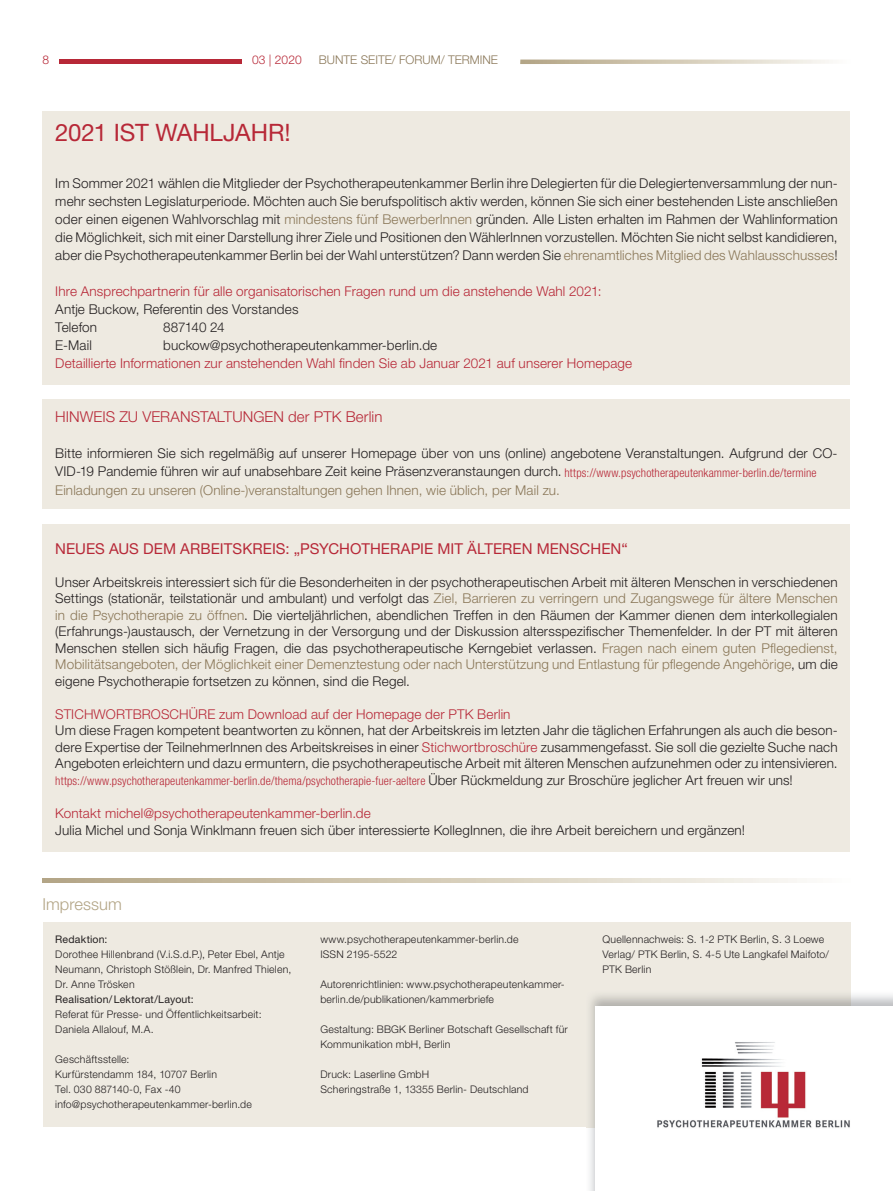
<style>
.page{position:relative;width:893px;height:1191px;background:#fff}
.page>*{position:absolute;margin:0;border:0;box-sizing:border-box;transform-origin:0 0}
.t1{font:24px "Helvetica Neue LT Std";letter-spacing:-.005em;color:#b72837}
.t2{font:300 16.5px "Helvetica Neue LT Std";color:#b3a586}
.t3{font:15px "Helvetica Neue LT Std";letter-spacing:.005em;color:#b72837}
.t4{font:300 15px "Helvetica Neue LT Std";letter-spacing:.005em;color:#b72837}
.t5{font:300 13.5px/16.5px "Helvetica Neue LT Std";letter-spacing:.01em;color:#231f20;text-align:justify}
.t6{font:300 13.5px "Helvetica Neue LT Std";letter-spacing:.01em;color:#b72837}
.t7{font:300 13.5px "Helvetica Neue LT Std";letter-spacing:-.035em;color:#231f20}
.t8{font:300 condensed 12px "Helvetica Neue LT Std";letter-spacing:.005em;color:#b72837}
.t9{font:300 12px "Helvetica Neue LT Std";color:#8a7758}
.t10{font:300 12px "Helvetica Neue LT Std";color:#b72837}
.t11{font:300 10.5px/15px "Helvetica Neue LT Std";letter-spacing:.02em;color:#231f20}
.t12{font:10.5px "Helvetica Neue LT Std";letter-spacing:.015em;color:#231f20}
.s1{color:#8a7758}
.s2{font-stretch:condensed;font-size:12px;color:#b72837}
.s3{color:#b72837}
.s4{font-stretch:normal;font-size:13.5px;color:#231f20}
</style>
<div class="page">
<div style="left:43px;top:922px;width:807px;height:205px;background:#eeeae1"></div>
<div style="left:595px;top:1006px;width:298px;height:185px;background:#fff"></div>
<img style="left:657px;top:1042px;width:193px;height:86px">
<hr style="left:59px;top:60px;width:183px;height:4px;background:#b72837">
<svg style="left:520px;top:60px;width:309px;height:4px"></svg>
<svg style="left:43px;top:878px;width:754px;height:5px;background:#d4ccb8"></svg>
<div style="left:43px;top:111px;width:807px;height:274px;background:#eeeae1"></div>
<div style="left:43px;top:524px;width:807px;height:328px;background:#eeeae1"></div>
<div style="left:43px;top:399px;width:807px;height:109px;background:#eeeae1"></div>
<p class="t10" style="left:43px;top:52px;width:8px">8</p>
<p class="t10" style="left:252px;top:52px;width:51px">03 | 2020</p>
<p class="t9" style="left:319px;top:52px;width:181px">BUNTE SEITE/ FORUM/ TERMINE</p>
<h1 class="t1" style="left:55px;top:118px;width:237px">2021 IST WAHLJAHR!</h1>
<p class="t5" style="left:55px;top:174px;width:784px;line-height:18px">Im Sommer 2021 wählen die Mitglieder der Psychotherapeutenkammer Berlin ihre Delegierten für die Delegiertenversammlung der nun&shy;mehr sechsten Legislaturperiode. Möchten auch Sie berufspolitisch aktiv werden, können Sie sich einer bestehenden Liste anschließen oder einen eigenen Wahlvorschlag mit <span class="s1">mindestens fünf BewerberInnen</span> gründen. Alle Listen erhalten im Rahmen der Wahlinformation die Möglichkeit, sich mit einer Darstellung ihrer Ziele und Positionen den WählerInnen vorzustellen. Möchten Sie nicht selbst kandidieren, aber die Psychotherapeutenkammer Berlin bei der Wahl unterstützen? Dann werden Sie <span class="s1">ehrenamtliches Mitglied des Wahlausschusses</span>!</p>
<p class="t6" style="left:55px;top:283px;width:548px">Ihre Ansprechpartnerin für alle organisatorischen Fragen rund um die anstehende Wahl 2021:</p>
<p class="t5" style="left:55px;top:300px;width:245px;line-height:18px">Antje Buckow, Referentin des Vorstandes<br>Telefon</p>
<p class="t7" style="left:163px;top:319px;width:63px">887140 24</p>
<p class="t5" style="left:55px;top:336px;width:38px">E-Mail</p>
<p class="t5" style="left:163px;top:336px;width:275px">buckow@psychotherapeutenkammer-berlin.de</p>
<p class="t6" style="left:55px;top:355px;width:578px">Detaillierte Informationen zur anstehenden Wahl finden Sie ab Januar 2021 auf unserer Homepage</p>
<p class="t4" style="left:55px;top:408px;width:329px">HINWEIS ZU VERANSTALTUNGEN der PTK Berlin</p>
<p class="t5" style="left:55px;top:444px;width:784px;line-height:18px;text-align:left">Bitte informieren Sie sich regelmäßig auf unserer Homepage über von uns (online) angebotene Veranstaltungen. Aufgrund der CO-<br>VID-19 Pandemie führen wir auf unabsehbare Zeit keine Präsenzveranstaungen durch. <span class="s2">https://www.psychotherapeutenkammer-berlin.de/termine<br></span><span class="s1">Einladungen zu unseren (Online-)veranstaltungen gehen Ihnen, wie üblich, per Mail zu.</span></p>
<p class="t3" style="left:55px;top:539px;width:574px">NEUES AUS DEM ARBEITSKREIS: „PSYCHOTHERAPIE MIT ÄLTEREN MENSCHEN“</p>
<p class="t5" style="left:55px;top:573px;width:784px">Unser Arbeitskreis interessiert sich für die Besonderheiten in der psychotherapeutischen Arbeit mit älteren Menschen in verschiedenen Settings (stationär, teilstationär und ambulant) und verfolgt das <span class="s1">Ziel, Barrieren zu verringern und Zugangswege für ältere Menschen in die Psychotherapie zu öffnen</span>. Die vierteljährlichen, abendlichen Treffen in den Räumen der Kammer dienen dem interkollegialen (Erfahrungs-)austausch, der Vernetzung in der Versorgung und der Diskussion altersspezifischer Themenfelder. In der PT mit älteren Menschen stellen sich häufig Fragen, die das psychotherapeutische Kerngebiet verlassen. <span class="s1">Fragen nach einem guten Pflegedienst, Mobilitätsangeboten, der Möglichkeit einer Demenztestung oder nach Unterstützung und Entlastung für pflegende Angehörige</span>, um die eigene Psychotherapie fortsetzen zu können, sind die Regel.</p>
<p class="t6" style="left:55px;top:706px;width:457px">STICHWORTBROSCHÜRE zum Download auf der Homepage der PTK Berlin</p>
<p class="t5" style="left:55px;top:722px;width:784px">Um diese Fragen kompetent beantworten zu können, hat der Arbeitskreis im letzten Jahr die täglichen Erfahrungen als auch die beson&shy;dere Expertise der TeilnehmerInnen des Arbeitskreises in einer <span class="s3">Stichwortbroschüre</span> zusammengefasst. Sie soll die gezielte Suche nach Angeboten erleichtern und dazu ermuntern, die psychotherapeutische Arbeit mit älteren Menschen aufzunehmen oder zu intensivieren.</p>
<p class="t8" style="left:55px;top:774px;width:739px">https://www.psychotherapeutenkammer-berlin.de/thema/psychotherapie-fuer-aeltere <span class="s4">Über Rückmeldung zur Broschüre jeglicher Art freuen wir uns!</span></p>
<p class="t6" style="left:55px;top:805px;width:317px">Kontakt michel@psychotherapeutenkammer-berlin.de</p>
<p class="t5" style="left:55px;top:821px;width:691px">Julia Michel und Sonja Winklmann freuen sich über interessierte KollegInnen, die ihre Arbeit bereichern und ergänzen!</p>
<p class="t2" style="left:43px;top:893px;width:81px">Impressum</p>
<p class="t12" style="left:55px;top:932px;width:54px">Redaktion:</p>
<p class="t11" style="left:55px;top:946px;width:237px">Dorothee Hillenbrand (V.i.S.d.P.), Peter Ebel, Antje<br>Neumann, Christoph Stößlein, Dr. Manfred Thielen,<br>Dr. Anne Trösken</p>
<p class="t12" style="left:55px;top:992px;width:140px">Realisation/ Lektorat/Layout:</p>
<p class="t11" style="left:55px;top:1006px;width:208px">Referat für Presse- und Öffentlichkeitsarbeit:<br>Daniela Allalouf, M.A.</p>
<p class="t11" style="left:55px;top:1051px;width:198px">Geschäftsstelle:<br>Kurfürstendamm 184, 10707 Berlin<br>Tel. 030 887140-0, Fax -40 info@psychotherapeutenkammer-berlin.de</p>
<p class="t11" style="left:320px;top:931px;width:200px">www.psychotherapeutenkammer-berlin.de<br>ISSN 2195-5522</p>
<p class="t11" style="left:320px;top:976px;width:246px">Autorenrichtlinien: www.psychotherapeutenkammer&shy;berlin.de/publikationen/kammerbriefe</p>
<p class="t11" style="left:320px;top:1021px;width:249px">Gestaltung: BBGK Berliner Botschaft Gesellschaft für<br>Kommunikation mbH, Berlin</p>
<p class="t11" style="left:320px;top:1066px;width:210px">Druck: Laserline GmbH<br>Scheringstraße 1, 13355 Berlin- Deutschland</p>
<p class="t11" style="left:602px;top:931px;width:228px">Quellennachweis: S. 1-2 PTK Berlin, S. 3 Loewe<br>Verlag/ PTK Berlin, S. 4-5 Ute Langkafel Maifoto/<br>PTK Berlin</p>
</div>
